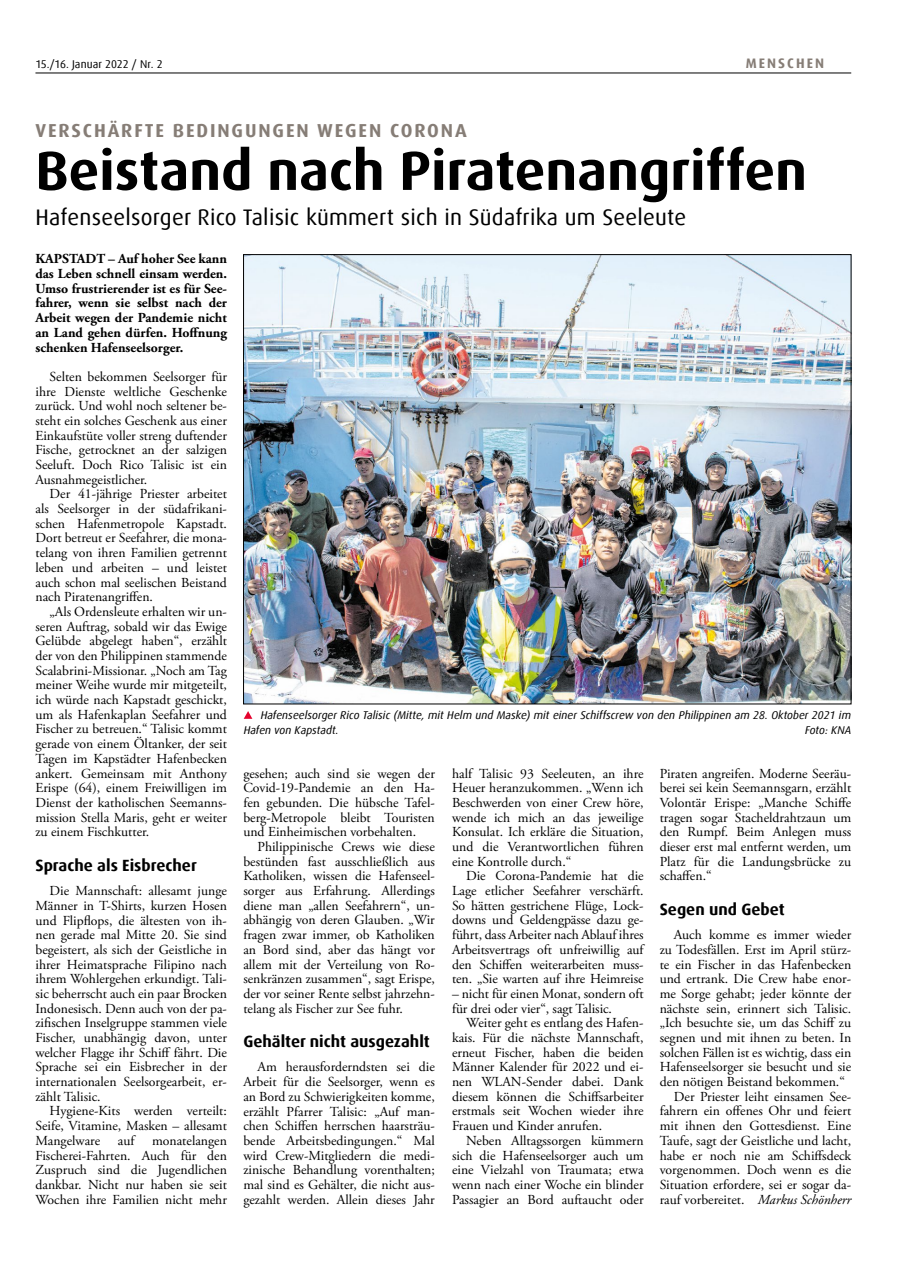
<style>
.page{position:relative;width:908px;height:1276px;background:#fff}
.page>*{position:absolute;margin:0;border:0;box-sizing:border-box;transform-origin:0 0}
.t1{font:700 55px "Dax Offc Pro";color:#000}
.t2{font:22.5px "Dax Offc Pro";letter-spacing:.01em;color:#000}
.t3{font:700 18.75px "Dax Offc Pro";letter-spacing:.1em;color:#867d76}
.t4{font:700 16.25px "Dax Offc Pro";color:#000}
.t5{font:13.75px/14.6px "Adobe Garamond Pro";color:#000;text-align:justify}
.t6{font:700 13.75px/14.6px "Adobe Garamond Pro";color:#000;text-align:justify}
.t7{font:700 13.75px "Dax Offc Pro";letter-spacing:.15em;color:#867d76}
.t8{font:italic 11.25px/14.8px "Dax Offc Pro";color:#000}
.t9{font:11.25px "Dax Offc Pro";letter-spacing:.005em;color:#000}
.s1{font-style:italic}
</style>
<div class="page">
<hr style="left:35px;top:73px;width:815px;height:1px;background:#000">
<img style="left:245px;top:256px;width:603px;height:446px">
<svg style="left:243px;top:711px;width:9px;height:8px"></svg>
<p class="t9" style="left:35px;top:56px;width:129px">15./16. Januar 2022 / Nr. 2</p>
<p class="t7" style="left:745px;top:54px;width:80px">MENSCHEN</p>
<h3 class="t3" style="left:35px;top:119px;width:432px">VERSCHÄRFTE BEDINGUNGEN WEGEN CORONA</h3>
<h1 class="t1" style="left:35px;top:135px;width:772px">Beistand nach Piratenangriffen</h1>
<h2 class="t2" style="left:35px;top:202px;width:652px">Hafenseelsorger Rico Talisic kümmert sich in Südafrika um Seeleute</h2>
<p class="t6" style="left:35px;top:252px;width:193px">KAPSTADT – Auf hoher See kann das Leben schnell einsam werden.<br>Umso frustrierender ist es für See&shy;fahrer, wenn sie selbst nach der Arbeit wegen der Pandemie nicht an Land gehen dürfen. Hoffnung schenken Hafenseelsorger.</p>
<p class="t5" style="left:35px;top:370px;width:193px;text-indent:14px">Selten bekommen Seelsorger für ihre Dienste weltliche Geschenke zurück. Und wohl noch seltener be&shy;steht ein solches Geschenk aus einer Einkaufstüte voller streng duftender Fische, getrocknet an der salzigen Seeluft. Doch Rico Talisic ist ein Ausnahmegeistlicher.</p>
<p class="t5" style="left:35px;top:487px;width:193px;text-indent:14px">Der 41-jährige Priester arbeitet als Seelsorger in der südafrikani&shy;schen Hafenmetropole Kapstadt.<br>Dort betreut er Seefahrer, die mona&shy;telang von ihren Familien getrennt leben und arbeiten – und leistet auch schon mal seelischen Beistand nach Piratenangriffen.</p>
<p class="t5" style="left:35px;top:605px;width:193px;text-indent:14px">„Als Ordensleute erhalten wir un&shy;seren Auftrag, sobald wir das Ewige Gelübde abgelegt haben“, erzählt der von den Philippinen stammende Scalabrini-Missionar. „Noch am Tag meiner Weihe wurde mir mitgeteilt, ich würde nach Kapstadt geschickt, um als Hafenkaplan Seefahrer und Fischer zu betreuen.“ Talisic kommt gerade von einem Öltanker, der seit Tagen im Kapstädter Hafenbecken ankert. Gemeinsam mit Anthony Erispe (64), einem Freiwilligen im Dienst der katholischen Seemanns&shy;mission Stella Maris, geht er weiter zu einem Fischkutter.</p>
<p class="t4" style="left:35px;top:855px;width:163px">Sprache als Eisbrecher</p>
<p class="t5" style="left:35px;top:884px;width:193px;text-indent:14px">Die Mannschaft: allesamt junge Männer in T-Shirts, kurzen Hosen und Flipflops, die ältesten von ih&shy;nen gerade mal Mitte 20. Sie sind begeistert, als sich der Geistliche in ihrer Heimatsprache Filipino nach ihrem Wohlergehen erkundigt. Tali&shy;sic beherrscht auch ein paar Brocken Indonesisch. Denn auch von der pa&shy;zifischen Inselgruppe stammen viele Fischer, unabhängig davon, unter welcher Flagge ihr Schiff fährt. Die Sprache sei ein Eisbrecher in der internationalen Seelsorgearbeit, er&shy;zählt Talisic.</p>
<p class="t5" style="left:35px;top:1104px;width:193px;text-indent:14px">Hygiene-Kits werden verteilt:<br>Seife, Vitamine, Masken – allesamt Mangelware</p>
<p class="t5" style="left:35px;top:1133px;width:193px;text-indent:116px">monatelangen Fischerei-Fahrten. Auch für den Zuspruch sind die Jugendlichen dankbar. Nicht nur haben sie seit Wochen ihre Familien nicht mehr</p>
<p class="t5" style="left:118px;top:1133px;width:18px">auf</p>
<p class="t8" style="left:243px;top:707px;width:608px;text-indent:17px">Hafenseelsorger Rico Talisic (Mitte, mit Helm und Maske) mit einer Schiffscrew von den Philippinen am 28. Oktober 2021 im<br>Hafen von Kapstadt.</p>
<p class="t8" style="left:804px;top:722px;width:48px">Foto: KNA</p>
<p class="t5" style="left:659px;top:766px;width:193px">Piraten angreifen. Moderne Seeräu&shy;berei sei kein Seemannsgarn, erzählt Volontär Erispe: „Manche Schiffe tragen sogar Stacheldrahtzaun um den Rumpf. Beim Anlegen muss dieser erst mal entfernt werden, um Platz für die Landungsbrücke zu schaffen.“</p>
<p class="t4" style="left:659px;top:899px;width:126px">Segen und Gebet</p>
<p class="t5" style="left:673px;top:928px;width:179px">Auch komme es immer wieder</p>
<p class="t5" style="left:659px;top:942px;width:193px">zu Todesfällen. Erst im April stürz-</p>
<p class="t5" style="left:659px;top:957px;width:193px">te ein Fischer in das Hafenbecken</p>
<p class="t5" style="left:659px;top:972px;width:193px">und ertrank. Die Crew habe enor-</p>
<p class="t5" style="left:659px;top:986px;width:193px">me Sorge gehabt; jeder könnte der</p>
<p class="t5" style="left:659px;top:1001px;width:193px">nächste sein, erinnert sich Talisic.</p>
<p class="t5" style="left:659px;top:1016px;width:193px">„Ich besuchte sie, um das Schiff zu</p>
<p class="t5" style="left:659px;top:1031px;width:193px">segnen und mit ihnen zu beten. In</p>
<p class="t5" style="left:659px;top:1045px;width:193px">solchen Fällen ist es wichtig, dass ein</p>
<p class="t5" style="left:659px;top:1060px;width:193px">Hafenseelsorger sie besucht und sie</p>
<p class="t5" style="left:659px;top:1075px;width:187px">den nötigen Beistand bekommen.“</p>
<p class="t5" style="left:673px;top:1089px;width:179px">Der Priester leiht einsamen See-</p>
<p class="t5" style="left:659px;top:1104px;width:193px">fahrern ein offenes Ohr und feiert</p>
<p class="t5" style="left:659px;top:1119px;width:193px">mit ihnen den Gottesdienst. Eine</p>
<p class="t5" style="left:659px;top:1133px;width:193px">Taufe, sagt der Geistliche und lacht,</p>
<p class="t5" style="left:659px;top:1148px;width:193px">habe er noch nie am Schiffsdeck</p>
<p class="t5" style="left:659px;top:1163px;width:193px">vorgenommen. Doch wenn es die</p>
<p class="t5" style="left:659px;top:1177px;width:193px">Situation erfordere, sei er sogar da-</p>
<p class="t5" style="left:659px;top:1192px;width:193px">rauf vorbereitet. <span class="s1">Markus Schönherr</span></p>
<p class="t5" style="left:243px;top:766px;width:193px">gesehen; auch sind sie wegen der Covid-19-Pandemie an den Ha&shy;fen gebunden. Die hübsche Tafel&shy;berg-Metropole bleibt Touristen und Einheimischen vorbehalten.</p>
<p class="t5" style="left:243px;top:840px;width:193px;text-indent:14px">Philippinische Crews wie diese bestünden fast ausschließlich aus Katholiken, wissen die Hafenseel&shy;sorger aus Erfahrung. Allerdings diene man „allen Seefahrern“, un&shy;abhängig von deren Glauben. „Wir fragen zwar immer, ob Katholiken an Bord sind, aber das hängt vor allem mit der Verteilung von Ro&shy;senkränzen zusammen“, sagt Erispe, der vor seiner Rente selbst jahrzehn&shy;telang als Fischer zur See fuhr.</p>
<p class="t4" style="left:243px;top:1031px;width:188px">Gehälter nicht ausgezahlt</p>
<p class="t5" style="left:243px;top:1060px;width:193px;text-indent:14px">Am herausforderndsten sei die Arbeit für die Seelsorger, wenn es an Bord zu Schwierigkeiten komme, erzählt Pfarrer Talisic: „Auf man&shy;chen Schiffen herrschen haarsträu&shy;bende Arbeitsbedingungen.“ Mal wird Crew-Mitgliedern die medi&shy;zinische Behandlung vorenthalten; mal sind es Gehälter, die nicht aus&shy;gezahlt werden. Allein dieses Jahr</p>
<p class="t5" style="left:452px;top:766px;width:193px">half Talisic 93 Seeleuten, an ihre Heuer heranzukommen. „Wenn ich Beschwerden von einer Crew höre, wende ich mich an das jeweilige Konsulat. Ich erkläre die Situation, und die Verantwortlichen führen eine Kontrolle durch.“</p>
<p class="t5" style="left:452px;top:869px;width:193px;text-indent:14px">Die Corona-Pandemie hat die Lage etlicher Seefahrer verschärft.<br>So hätten gestrichene Flüge, Lock&shy;downs und Geldengpässe dazu ge&shy;führt, dass Arbeiter nach Ablauf ihres Arbeitsvertrags oft unfreiwillig auf den Schiffen weiterarbeiten muss&shy;ten. „Sie warten auf ihre Heimreise</p>
<p class="t5" style="left:452px;top:986px;width:193px">– nicht für einen Monat, sondern oft für drei oder vier“, sagt Talisic.</p>
<p class="t5" style="left:452px;top:1016px;width:193px;text-indent:14px">Weiter geht es entlang des Hafen&shy;kais. Für die nächste Mannschaft, erneut Fischer, haben die beiden Männer Kalender für 2022 und ei&shy;nen WLAN-Sender dabei. Dank diesem können die Schiffsarbeiter erstmals seit Wochen wieder ihre Frauen und Kinder anrufen.</p>
<p class="t5" style="left:452px;top:1133px;width:193px;text-indent:14px">Neben Alltagssorgen kümmern sich die Hafenseelsorger auch um eine Vielzahl von Traumata; etwa wenn nach einer Woche ein blinder Passagier an Bord auftaucht oder</p>
</div>
